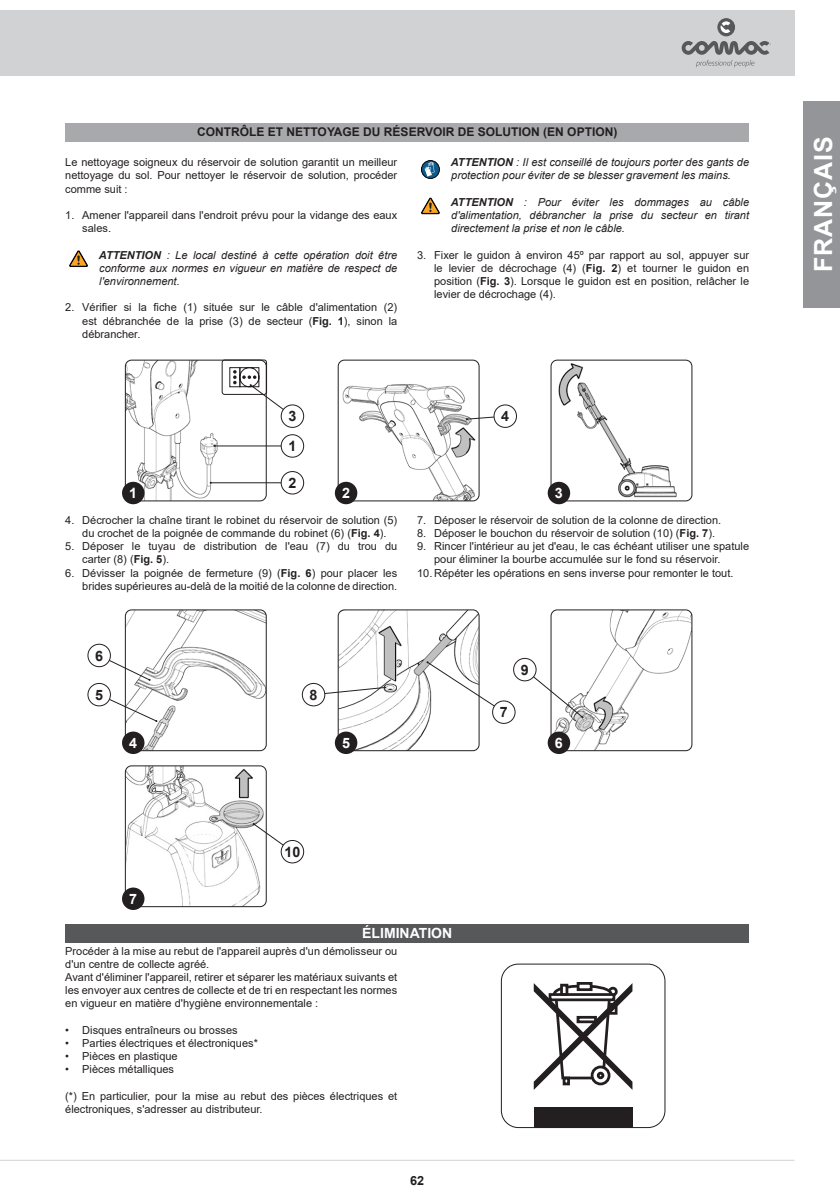
<style>
.page{position:relative;width:840px;height:1191px;background:#fff}
.page>*{position:absolute;margin:0;border:0;box-sizing:border-box;transform-origin:0 0}
.t1{font:700 25px "Arial";letter-spacing:.035em;color:#fff}
.t2{font:700 14.4px "Arial";color:#231f20}
.t3{font:700 14.4px "Arial";color:#fff}
.Titoli_capitolo_-_FR{font:700 14px "Arial";color:#fff}
.t4{font:700 12.6px "Arial";color:#231f20}
.Titoli_paragrafo_-_F{font:700 12px "Arial";color:#231f20}
.t5{font:11px/13.2px "Arial";color:#231f20}
.t6{font:italic 11px/13.2px "Arial";color:#231f20;text-align:justify}
.s1{font-weight:700}
</style>
<div class="page">
<svg style="left:69px;top:250px;width:19px;height:17px"></svg>
<svg style="left:421px;top:160px;width:18px;height:18px"></svg>
<div style="left:421px;top:160px;width:18px;height:19px;border:1px solid #000;border-radius:50%"></div>
<svg style="left:424px;top:162px;width:10px;height:15px"></svg>
<svg style="left:421px;top:197px;width:19px;height:17px"></svg>
<div style="left:65px;top:123px;width:683px;height:18px;background:#a8a9ad"></div>
<div style="left:65px;top:924px;width:683px;height:18px;background:#57585a"></div>
<div style="left:0;top:10px;width:794px;height:65px;background:#d1d2d4"></div>
<div style="left:717px;top:18px;width:17px;height:18px;background:#57585a;border-radius:50%"></div>
<svg style="left:720px;top:21px;width:9px;height:12px"></svg>
<svg style="left:681px;top:41px;width:89px;height:26px"></svg>
<hr style="left:0;top:1159px;width:794px;height:1px;background:#d1d2d4">
<div style="left:802px;top:101px;width:37px;height:207px;background:#939598"></div>
<img style="left:125px;top:361px;width:141px;height:140px">
<div style="left:125px;top:359px;width:141px;height:142px;border:1px solid #231f20;border-radius:6px"></div>
<img style="left:339px;top:361px;width:140px;height:140px">
<div style="left:337px;top:359px;width:142px;height:142px;border:1px solid #231f20;border-radius:6px"></div>
<img style="left:552px;top:361px;width:139px;height:140px">
<div style="left:550px;top:359px;width:142px;height:142px;border:1px solid #231f20;border-radius:6px"></div>
<hr style="left:214px;top:445px;width:78px;height:1px;background:#231f20">
<hr style="left:211px;top:482px;width:81px;height:1px;background:#231f20">
<svg style="left:465px;top:415px;width:28px;height:5px"></svg>
<div style="left:281px;top:435px;width:22px;height:22px;background:#fff;border-radius:50%"></div>
<div style="left:281px;top:434px;width:23px;height:23px;border:1px solid #231f20;border-radius:50%"></div>
<div style="left:281px;top:471px;width:22px;height:23px;background:#fff;border-radius:50%"></div>
<div style="left:281px;top:471px;width:23px;height:23px;border:1px solid #231f20;border-radius:50%"></div>
<div style="left:281px;top:405px;width:23px;height:22px;border:1px solid #231f20;border-radius:50%"></div>
<div style="left:493px;top:405px;width:23px;height:22px;border:1px solid #231f20;border-radius:50%"></div>
<div style="left:122px;top:482px;width:22px;height:22px;background:#231f20;border-radius:50%"></div>
<div style="left:334px;top:482px;width:23px;height:22px;background:#231f20;border-radius:50%"></div>
<div style="left:547px;top:482px;width:23px;height:22px;background:#231f20;border-radius:50%"></div>
<svg style="left:221px;top:359px;width:72px;height:58px"></svg>
<img style="left:125px;top:611px;width:141px;height:139px">
<div style="left:125px;top:609px;width:141px;height:142px;border:1px solid #231f20;border-radius:6px"></div>
<img style="left:339px;top:611px;width:140px;height:139px">
<div style="left:337px;top:609px;width:142px;height:142px;border:1px solid #231f20;border-radius:6px"></div>
<img style="left:552px;top:611px;width:139px;height:139px">
<div style="left:550px;top:609px;width:142px;height:142px;border:1px solid #231f20;border-radius:6px"></div>
<div style="left:122px;top:731px;width:22px;height:23px;background:#231f20;border-radius:50%"></div>
<div style="left:334px;top:731px;width:23px;height:23px;background:#231f20;border-radius:50%"></div>
<div style="left:547px;top:731px;width:23px;height:23px;background:#231f20;border-radius:50%"></div>
<img style="left:125px;top:766px;width:141px;height:140px">
<div style="left:125px;top:765px;width:141px;height:142px;border:1px solid #231f20;border-radius:6px"></div>
<svg style="left:252px;top:823px;width:37px;height:29px"></svg>
<div style="left:281px;top:840px;width:22px;height:23px;background:#fff;border-radius:50%"></div>
<div style="left:281px;top:840px;width:23px;height:23px;border:1px solid #231f20;border-radius:50%"></div>
<div style="left:122px;top:887px;width:22px;height:23px;background:#231f20;border-radius:50%"></div>
<svg style="left:98px;top:694px;width:59px;height:28px"></svg>
<svg style="left:321px;top:686px;width:65px;height:9px"></svg>
<svg style="left:98px;top:655px;width:52px;height:26px"></svg>
<svg style="left:426px;top:661px;width:72px;height:52px"></svg>
<svg style="left:524px;top:669px;width:59px;height:49px"></svg>
<div style="left:88px;top:683px;width:22px;height:23px;background:#fff;border-radius:50%"></div>
<div style="left:88px;top:683px;width:23px;height:23px;border:1px solid #231f20;border-radius:50%"></div>
<div style="left:302px;top:683px;width:22px;height:23px;background:#fff;border-radius:50%"></div>
<div style="left:302px;top:683px;width:23px;height:23px;border:1px solid #231f20;border-radius:50%"></div>
<div style="left:88px;top:644px;width:22px;height:22px;background:#fff;border-radius:50%"></div>
<div style="left:88px;top:644px;width:23px;height:23px;border:1px solid #231f20;border-radius:50%"></div>
<div style="left:492px;top:701px;width:23px;height:22px;background:#fff;border-radius:50%"></div>
<div style="left:492px;top:700px;width:23px;height:23px;border:1px solid #231f20;border-radius:50%"></div>
<div style="left:513px;top:658px;width:22px;height:23px;background:#fff;border-radius:50%"></div>
<div style="left:513px;top:658px;width:23px;height:23px;border:1px solid #231f20;border-radius:50%"></div>
<div style="left:576px;top:982px;width:16px;height:9px;border:3px solid #231f20"></div>
<svg style="left:533px;top:983px;width:99px;height:107px"></svg>
<div style="left:533px;top:1107px;width:99px;height:20px;background:#231f20"></div>
<div style="left:500px;top:963px;width:165px;height:165px;border:1px solid #231f20;border-radius:17px"></div>
<p class="Titoli_paragrafo_-_F" style="left:197px;top:123px;width:421px">CONTRÔLE ET NETTOYAGE DU RÉSERVOIR DE SOLUTION (EN OPTION)</p>
<p class="t5" style="left:65px;top:156px;width:333px;text-align:justify">Le nettoyage soigneux du réservoir de solution garantit un meilleur nettoyage du sol. Pour nettoyer le réservoir de solution, procéder comme suit :</p>
<p class="t5" style="left:82px;top:208px;width:316px;text-indent:-17px">1. Amener l'appareil dans l'endroit prévu pour la vidange des eaux sales.</p>
<p class="t6" style="left:99px;top:248px;width:300px"><span class="s1">ATTENTION</span> : Le local destiné à cette opération doit être conforme aux normes en vigueur en matière de respect de l'environnement.</p>
<p class="t5" style="left:82px;top:301px;width:316px;text-align:justify;text-indent:-17px">2. Vérifier si la fiche (1) située sur le câble d'alimentation (2) est débranchée de la prise (3) de secteur (<span class="s1">Fig. 1</span>), sinon la débrancher.</p>
<p class="t6" style="left:450px;top:156px;width:300px"><span class="s1">ATTENTION</span> : Il est conseillé de toujours porter des gants de protection pour éviter de se blesser gravement les mains.</p>
<p class="t6" style="left:450px;top:195px;width:300px"><span class="s1">ATTENTION</span> : Pour éviter les dommages au câble d'alimentation, débrancher la prise du secteur en tirant directement la prise et non le câble.</p>
<p class="t5" style="left:434px;top:248px;width:316px;text-align:justify;text-indent:-17px">3. Fixer le guidon à environ 45º par rapport au sol, appuyer sur le levier de décrochage (4) (<span class="s1">Fig. 2</span>) et tourner le guidon en position (<span class="s1">Fig. 3</span>). Lorsque le guidon est en position, relâcher le levier de décrochage (4).</p>
<p class="t2" style="left:288px;top:406px;width:9px">3</p>
<p class="t2" style="left:501px;top:406px;width:9px">4</p>
<p class="t2" style="left:288px;top:436px;width:9px">1</p>
<p class="t2" style="left:288px;top:473px;width:9px">2</p>
<p class="t3" style="left:129px;top:483px;width:9px">1</p>
<p class="t3" style="left:342px;top:483px;width:9px">2</p>
<p class="t3" style="left:554px;top:483px;width:9px">3</p>
<p class="t5" style="left:65px;top:513px;width:333px;text-align:center">4. Décrocher la chaîne tirant le robinet du réservoir de solution (5) du crochet de la poignée de commande du robinet (6) (<span class="s1">Fig. 4</span>).</p>
<p class="t5" style="left:82px;top:539px;width:316px;text-indent:-17px">5. Déposer le tuyau de distribution de l'eau (7) du trou du carter (8) (<span class="s1">Fig. 5</span>).</p>
<p class="t5" style="left:65px;top:566px;width:333px;text-align:right">6. Dévisser la poignée de fermeture (9) (<span class="s1">Fig. 6</span>) pour placer les brides supérieures au-delà de la moitié de la colonne de direction.</p>
<p class="t5" style="left:417px;top:513px;width:305px">7. Déposer le réservoir de solution de la colonne de direction.</p>
<p class="t5" style="left:417px;top:526px;width:299px">8. Déposer le bouchon du réservoir de solution (10) (<span class="s1">Fig. 7</span>).</p>
<p class="t5" style="left:434px;top:539px;width:316px;text-indent:-17px">9. Rincer l'intérieur au jet d'eau, le cas échéant utiliser une spatule pour éliminer la bourbe accumulée sur le fond su réservoir.</p>
<p class="t5" style="left:417px;top:566px;width:317px">10. Répéter les opérations en sens inverse pour remonter le tout.</p>
<p class="t2" style="left:95px;top:645px;width:9px">6</p>
<p class="t2" style="left:95px;top:684px;width:9px">5</p>
<p class="t2" style="left:309px;top:684px;width:9px">8</p>
<p class="t2" style="left:499px;top:702px;width:9px">7</p>
<p class="t2" style="left:520px;top:659px;width:9px">9</p>
<p class="t3" style="left:129px;top:733px;width:9px">4</p>
<p class="t3" style="left:342px;top:733px;width:9px">5</p>
<p class="t3" style="left:554px;top:733px;width:9px">6</p>
<p class="t3" style="left:129px;top:888px;width:9px">7</p>
<p class="t2" style="left:284px;top:841px;width:17px">10</p>
<p class="Titoli_capitolo_-_FR" style="left:362px;top:923px;width:91px">ÉLIMINATION</p>
<p class="t5" style="left:65px;top:944px;width:333px">Procéder à la mise au rebut de l'appareil auprès d'un démolisseur ou d'un centre de collecte agréé.</p>
<p class="t5" style="left:65px;top:970px;width:333px;text-align:justify">Avant d'éliminer l'appareil, retirer et séparer les matériaux suivants et les envoyer aux centres de collecte et de tri en respectant les normes en vigueur en matière d'hygiène environnementale :</p>
<p class="t5" style="left:65px;top:1023px;width:174px">• Disques entraîneurs ou brosses</p>
<p class="t5" style="left:65px;top:1036px;width:194px">• Parties électriques et électroniques*</p>
<p class="t5" style="left:65px;top:1049px;width:114px">• Pièces en plastique</p>
<p class="t5" style="left:65px;top:1063px;width:110px">• Pièces métalliques</p>
<p class="t5" style="left:65px;top:1089px;width:333px">(*) En particulier, pour la mise au rebut des pièces électriques et électroniques, s'adresser au distributeur.</p>
<p class="t4" style="left:410px;top:1172px;width:16px">62</p>
<h1 class="t1" style="left:805px;top:272px;width:137px;rotate:-90deg">FRANÇAIS</h1>
</div>
